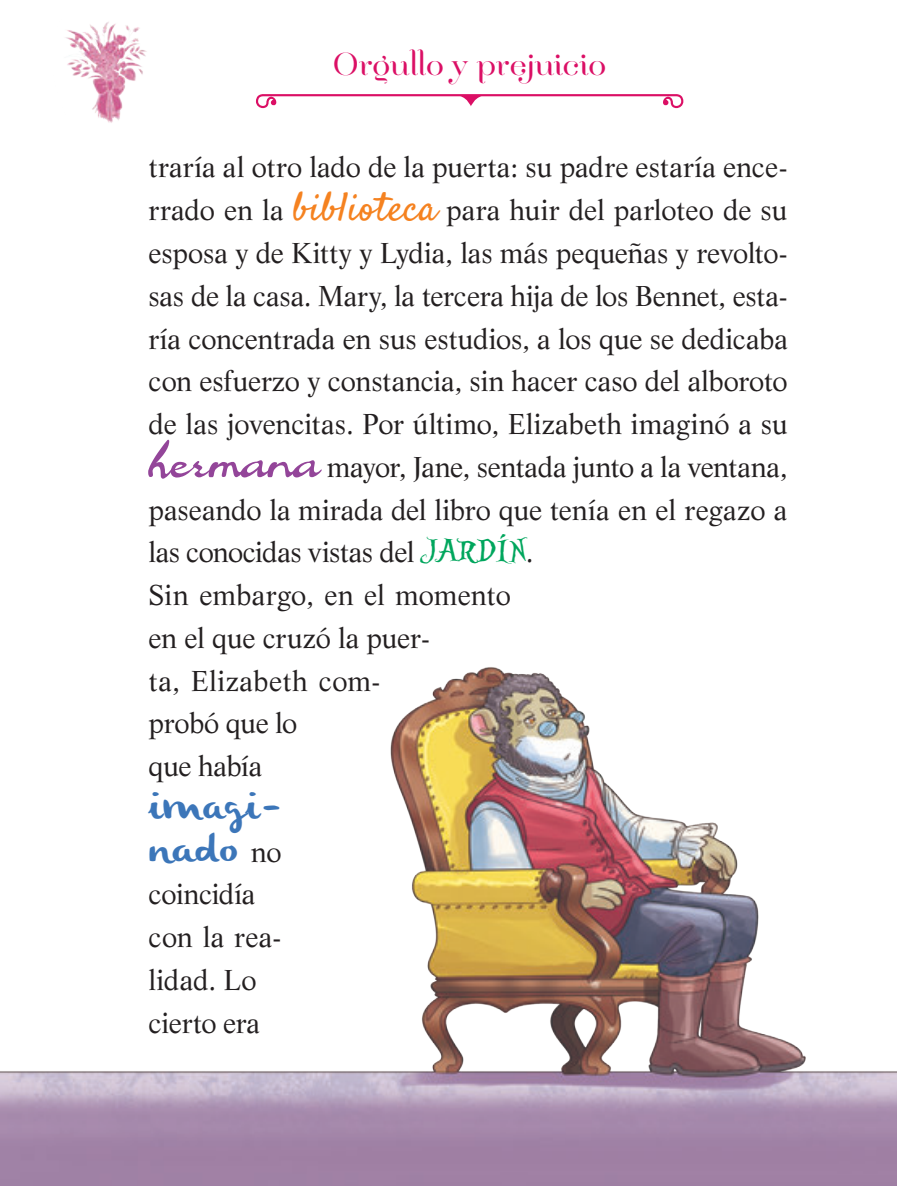
<style>
.page{position:relative;width:897px;height:1186px;background:#fff}
.page>*{position:absolute;margin:0;border:0;box-sizing:border-box;transform-origin:0 0}
.t1{font:38.25px/42.8px "olivier";letter-spacing:.01em;color:#3c76b9;scale:1.15 1}
.t2{font:28.12px/42.8px "Life LT Std";letter-spacing:-.005em;color:#231f20}
.t3{font:300 27px "Hera Big";letter-spacing:.005em;color:#db0f65}
.s1{font-family:"Satisfy";font-size:40.5px;color:#f58220}
.s2{font-family:"Aero Script";font-size:51.75px;color:#934599}
.s3{font-family:"Alicein Wonderland";font-size:33.75px;color:#00a65d}
.s4{font-family:"Life LT Std";font-size:28.12px;color:#231f20}
</style>
<div class="page">
<img style="left:0;top:667px;width:897px;height:519px">
<svg style="left:256px;top:94px;width:427px;height:14px"></svg>
<img style="left:65px;top:22px;width:82px;height:101px">
<p class="t3" style="left:333px;top:43px;width:275px">Orgullo y prejuicio</p>
<p class="t2" style="left:149px;top:146px;width:641px">traría al otro lado de la puerta: su padre estaría ence&shy;rrado en la <span class="s1">biblioteca</span> para huir del parloteo de su esposa y de Kitty y Lydia, las más pequeñas y revolto&shy;sas de la casa. Mary, la tercera hija de los Bennet, esta&shy;ría concentrada en sus estudios, a los que se dedicaba con esfuerzo y constancia, sin hacer caso del alboroto de las jovencitas. Por último, Elizabeth imaginó a su <span class="s2">hermana</span> mayor, Jane, sentada junto a la ventana, paseando la mirada del libro que tenía en el regazo a las conocidas vistas del <span class="s3">JARDÍN</span>.<br>Sin embargo, en el momento<br>en el que cruzó la puer-<br>ta, Elizabeth com-<br>probó que lo<br>que había</p>
<h1 class="t1" style="left:149px;top:787px;width:117px">imagi&shy;nado <span class="s4">no</span></h1>
<p class="t2" style="left:149px;top:873px;width:134px">coincidía con la rea&shy;lidad. Lo cierto era</p>
</div>
